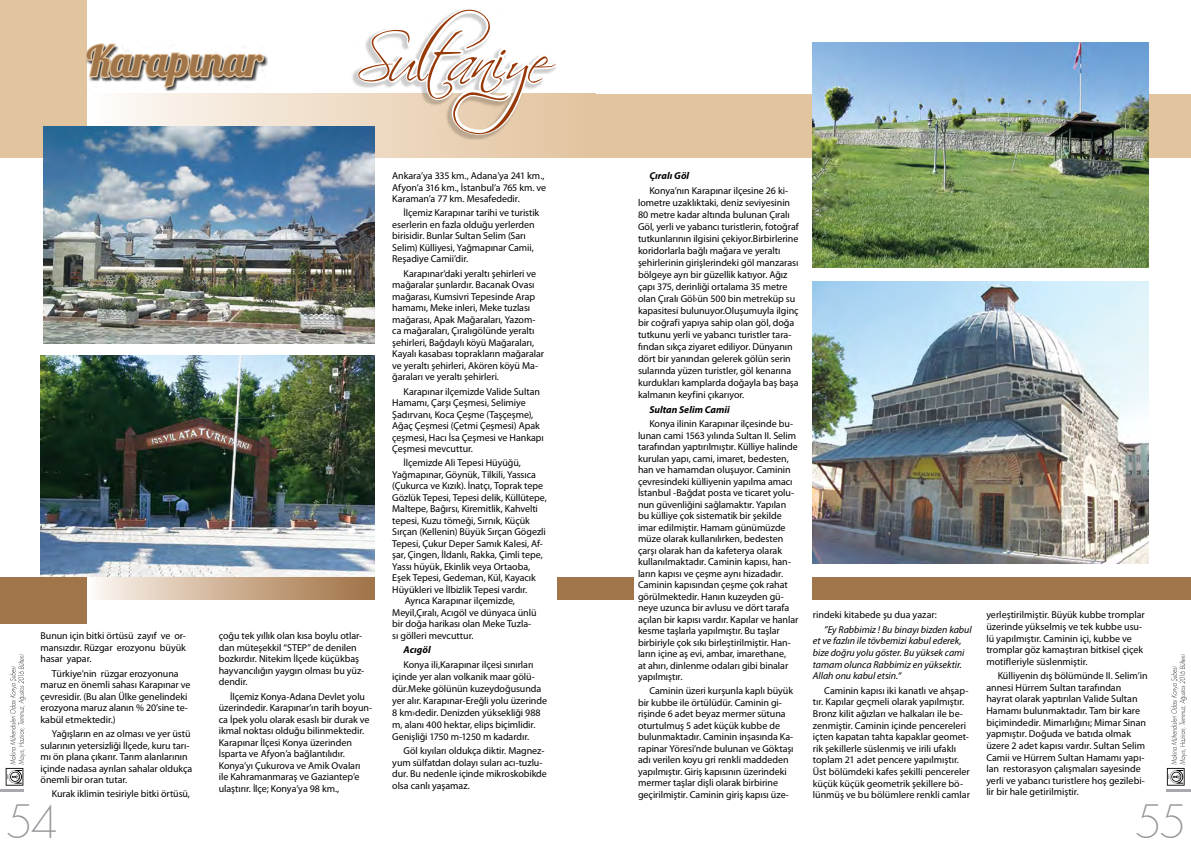
<style>
.page{position:relative;width:1191px;height:842px;background:#fff}
.page>*{position:absolute;margin:0;border:0;box-sizing:border-box;transform-origin:0 0}
.t1{font:300 44px "Futura T Extra";color:#939598}
.t2{font:42px "Lobster 1.4";letter-spacing:.005em;color:#a1754a}
.t3{font:10px/11.5px "Myriad Pro";letter-spacing:-.005em;color:#000}
.t4{font:italic 10px/11.6px "Myriad Pro";color:#000}
.t5{font:italic 700 10px "Myriad Pro";letter-spacing:.005em;color:#000}
</style>
<div class="page">
<hr style="left:0;top:789px;width:23px;height:3px;background:#a7a9ac">
<hr style="left:1166px;top:789px;width:25px;height:3px;background:#a7a9ac">
<svg style="left:6px;top:654px;width:20px;height:132px"></svg>
<svg style="left:1166px;top:654px;width:21px;height:132px"></svg>
<div style="left:86px;top:577px;width:288px;height:23px;background:linear-gradient(to right,#fef7f1,#a07041)"></div>
<div style="left:0;top:577px;width:86px;height:47px;background:#a1754a"></div>
<div style="left:86px;top:94px;width:509px;height:63px;background:linear-gradient(to right,#fdfbf8,#e1c19c)"></div>
<div style="left:0;top:0;width:86px;height:157px;background:#e2c49f"></div>
<div style="left:557px;top:577px;width:38px;height:23px;background:#a1754a"></div>
<div style="left:595px;top:577px;width:39px;height:23px;background:#a1754a"></div>
<div style="left:813px;top:577px;width:378px;height:23px;background:#a1754a"></div>
<div style="left:595px;top:94px;width:227px;height:63px;background:#e2c49f"></div>
<div style="left:1146px;top:94px;width:45px;height:63px;background:#e2c49f"></div>
<div style="left:86px;top:45px;width:182px;height:46px;background:#000;opacity:.75"></div>
<svg style="left:86px;top:42px;width:179px;height:48px"></svg>
<img style="left:813px;top:43px;width:335px;height:224px">
<img style="left:41px;top:355px;width:333px;height:222px">
<img style="left:813px;top:281px;width:335px;height:282px">
<img style="left:43px;top:126px;width:331px;height:217px">
<div style="left:351px;top:8px;width:205px;height:132px;background:#000;opacity:.2"></div>
<svg style="left:356px;top:8px;width:204px;height:128px"></svg>
<p class="t2" style="left:86px;top:34px;width:177px">Karapınar</p>
<p class="t3" style="left:41px;top:630px;width:147px;text-align:justify">Bunun için bitki örtüsü zayıf ve or&shy;mansızdır. Rüzgar erozyonu büyük hasar yapar.</p>
<p class="t3" style="left:41px;top:667px;width:151px;text-indent:11px">Türkiye’nin rüzgar erozyonuna maruz en önemli sahası Karapınar ve çevresidir. (Bu alan Ülke genelindeki erozyona maruz alanın % 20’sine te&shy;kabül etmektedir.)</p>
<p class="t3" style="left:41px;top:728px;width:153px;text-indent:11px">Yağışların en az olması ve yer üstü sularının yetersizliği İlçede, kuru tarı&shy;mı ön plana çıkarır. Tarım alanlarının içinde nadasa ayrılan sahalar oldukça önemli bir oran tutar.</p>
<p class="t3" style="left:52px;top:788px;width:140px">Kurak iklimin tesiriyle bitki örtüsü,</p>
<p class="t3" style="left:219px;top:630px;width:147px">çoğu tek yıllık olan kısa boylu otlar&shy;dan müteşekkil “STEP” de denilen bozkırdır. Nitekim İlçede küçükbaş hayvancılığın yaygın olması bu yüz&shy;dendir.</p>
<p class="t3" style="left:219px;top:690px;width:155px;text-indent:11px">İlçemiz Konya-Adana Devlet yolu üzerindedir. Karapınar’ın tarih boyun&shy;ca İpek yolu olarak esaslı bir durak ve ikmal noktası olduğu bilinmektedir.<br>Karapınar İlçesi Konya üzerinden İsparta ve Afyon’a bağlantılıdır.<br>Konya’yı Çukurova ve Amik Ovaları ile Kahramanmaraş ve Gaziantep’e ulaştırır. İlçe; Konya’ya 98 km.,</p>
<p class="t3" style="left:392px;top:170px;width:155px">Ankara’ya 335 km., Adana’ya 241 km.,<br>Afyon’a 316 km., İstanbul’a 765 km. ve<br>Karaman’a 77 km. Mesafededir.</p>
<p class="t3" style="left:392px;top:207px;width:149px;text-indent:11px">İlçemiz Karapınar tarihi ve turistik eserlerin en fazla olduğu yerlerden birisidir. Bunlar Sultan Selim (Sarı Selim) Külliyesi, Yağmapınar Camii, Reşadiye Camii’dir.</p>
<p class="t3" style="left:392px;top:267px;width:153px;text-indent:11px">Karapınar’daki yeraltı şehirleri ve mağaralar şunlardır. Bacanak Ovası mağarası, Kumsivri Tepesinde Arap hamamı, Meke inleri, Meke tuzlası mağarası, Apak Mağaraları, Yazom&shy;ca mağaraları, Çıralıgölünde yeraltı şehirleri, Bağdaylı köyü Mağaraları, Kayalı kasabası toprakların mağaralar ve yeraltı şehirleri, Akören köyü Ma&shy;ğaraları ve yeraltı şehirleri.</p>
<p class="t3" style="left:392px;top:385px;width:153px;text-indent:11px">Karapınar ilçemizde Valide Sultan<br>Hamamı, Çarşı Çeşmesi, Selimiye<br>Şadırvanı, Koca Çeşme (Taşçeşme),<br>Ağaç Çeşmesi (Çetmi Çeşmesi) Apak çeşmesi, Hacı İsa Çeşmesi ve Hankapı<br>Çeşmesi mevcuttur.</p>
<p class="t3" style="left:403px;top:457px;width:119px">İlçemizde Ali Tepesi Hüyüğü,</p>
<p class="t3" style="left:392px;top:469px;width:145px">Yağmapınar, Göynük, Tilkili, Yassıca</p>
<p class="t3" style="left:392px;top:480px;width:152px">(Çukurca ve Kızık). İnatçı, Toprak tepe</p>
<p class="t3" style="left:392px;top:492px;width:156px">Gözlük Tepesi, Tepesi delik, Küllütepe,</p>
<p class="t3" style="left:392px;top:503px;width:147px">Maltepe, Bağırsı, Kiremitlik, Kahvelti</p>
<p class="t3" style="left:392px;top:515px;width:139px">tepesi, Kuzu tömeği, Sırnık, Küçük</p>
<p class="t3" style="left:392px;top:526px;width:155px">Sırçan (Kellenin) Büyük Sırçan Gögezli</p>
<p class="t3" style="left:392px;top:538px;width:152px">Tepesi, Çukur Deper Samık Kalesi, Af-</p>
<p class="t3" style="left:392px;top:549px;width:152px">şar, Çingen, İldanlı, Rakka, Çimli tepe,</p>
<p class="t3" style="left:392px;top:561px;width:139px">Yassı hüyük, Ekinlik veya Ortaoba,</p>
<p class="t3" style="left:392px;top:572px;width:145px">Eşek Tepesi, Gedeman, Kül, Kayacık</p>
<p class="t3" style="left:392px;top:584px;width:137px">Hüyükleri ve İlbizlik Tepesi vardır.</p>
<p class="t3" style="left:405px;top:595px;width:112px">Ayrıca Karapınar ilçemizde,</p>
<p class="t3" style="left:392px;top:607px;width:146px">Meyil,Çıralı, Acıgöl ve dünyaca ünlü</p>
<p class="t3" style="left:392px;top:618px;width:140px">bir doğa harikası olan Meke Tuzla-</p>
<p class="t3" style="left:392px;top:630px;width:83px">sı gölleri mevcuttur.</p>
<p class="t5" style="left:403px;top:643px;width:29px">Acıgöl</p>
<p class="t3" style="left:392px;top:658px;width:156px;line-height:12px;text-indent:11px">Konya ili,Karapınar ilçesi sınırları içinde yer alan volkanik maar gölü&shy;dür.Meke gölünün kuzeydoğusunda yer alır. Karapınar-Ereğli yolu üzerinde 8 km›dedir. Denizden yüksekliği 988 m, alanı 400 hektar, elips biçimlidir.<br>Genişliği 1750 m-1250 m kadardır.</p>
<p class="t3" style="left:392px;top:745px;width:156px;text-indent:11px">Göl kıyıları oldukça diktir. Magnez&shy;yum sülfatdan dolayı suları acı-tuzlu&shy;dur. Bu nedenle içinde mikroskobikde olsa canlı yaşamaz.</p>
<p class="t5" style="left:649px;top:169px;width:41px">Çıralı Göl</p>
<p class="t3" style="left:638px;top:184px;width:162px;line-height:12px;text-indent:11px">Konya’nın Karapınar ilçesine 26 ki&shy;lometre uzaklıktaki, deniz seviyesinin 80 metre kadar altında bulunan Çıralı Göl, yerli ve yabancı turistlerin, fotoğraf tutkunlarının ilgisini çekiyor.Birbirlerine koridorlarla bağlı mağara ve yeraltı şehirlerinin girişlerindeki göl manzarası bölgeye ayrı bir güzellik katıyor. Ağız çapı 375, derinliği ortalama 35 metre olan Çıralı Göl›ün 500 bin metreküp su kapasitesi bulunuyor.Oluşumuyla ilginç bir coğrafi yapıya sahip olan göl, doğa tutkunu yerli ve yabancı turistler tara&shy;fından sıkça ziyaret ediliyor. Dünyanın dört bir yanından gelerek gölün serin sularında yüzen turistler, göl kenarına kurdukları kamplarda doğayla baş başa kalmanın keyfini çıkarıyor.</p>
<p class="t5" style="left:649px;top:403px;width:82px">Sultan Selim Camii</p>
<p class="t3" style="left:638px;top:418px;width:162px;text-indent:11px">Konya ilinin Karapınar ilçesinde bu&shy;lunan cami 1563 yılında Sultan II. Selim tarafından yaptırılmıştır. Külliye halinde kurulan yapı, cami, imaret, bedesten, han ve hamamdan oluşuyor. Caminin çevresindeki külliyenin yapılma amacı İstanbul -Bağdat posta ve ticaret yolu&shy;nun güvenliğini sağlamaktır. Yapılan bu külliye çok sistematik bir şekilde imar edilmiştir. Hamam günümüzde müze olarak kullanılırken, bedesten çarşı olarak han da kafeterya olarak kullanılmaktadır. Caminin kapısı, han&shy;ların kapısı ve çeşme aynı hizadadır.<br>Caminin kapısından çeşme çok rahat görülmektedir. Hanın kuzeyden gü&shy;neye uzunca bir avlusu ve dört tarafa açılan bir kapısı vardır. Kapılar ve hanlar kesme taşlarla yapılmıştır. Bu taşlar birbiriyle çok sıkı birleştirilmiştir. Han&shy;ların içine aş evi, ambar, imarethane,<br>at ahırı, dinlenme odaları gibi binalar yapılmıştır.</p>
<p class="t3" style="left:638px;top:685px;width:157px;text-indent:11px">Caminin üzeri kurşunla kaplı büyük bir kubbe ile örtülüdür. Caminin gi&shy;rişinde 6 adet beyaz mermer sütuna oturtulmuş 5 adet küçük kubbe de bulunmaktadır. Caminin inşasında Ka&shy;rapinar Yöresi’nde bulunan ve Göktaşı adı verilen koyu gri renkli maddeden yapılmıştır. Giriş kapısının üzerindeki mermer taşlar dişli olarak birbirine geçirilmiştir. Caminin giriş kapısı üze-</p>
<p class="t3" style="left:813px;top:609px;width:125px">rindeki kitabede şu dua yazar:</p>
<p class="t4" style="left:813px;top:623px;width:160px;text-indent:11px">”Ey Rabbimiz ! Bu binayı bizden kabul et ve fazlın ile tövbemizi kabul ederek, bize doğru yolu göster. Bu yüksek cami tamam olunca Rabbimiz en yüksektir.<br>Allah onu kabul etsin.“</p>
<p class="t3" style="left:813px;top:684px;width:159px;text-indent:11px">Caminin kapısı iki kanatlı ve ahşap&shy;tır. Kapılar geçmeli olarak yapılmıştır.<br>Bronz kilit ağızları ve halkaları ile be&shy;zenmiştir. Caminin içinde pencereleri içten kapatan tahta kapaklar geomet&shy;rik şekillerle süslenmiş ve irili ufaklı toplam 21 adet pencere yapılmıştır.<br>Üst bölümdeki kafes şekilli pencereler küçük küçük geometrik şekillere bö&shy;lünmüş ve bu bölümlere renkli camlar</p>
<p class="t3" style="left:986px;top:609px;width:160px">yerleştirilmiştir. Büyük kubbe tromplar üzerinde yükselmiş ve tek kubbe usu&shy;lü yapılmıştır. Caminin içi, kubbe ve tromplar göz kamaştıran bitkisel çiçek motifleriyle süslenmiştir.</p>
<p class="t3" style="left:986px;top:670px;width:163px;text-indent:11px">Külliyenin dış bölümünde II. Selim’in annesi Hürrem Sultan tarafından hayrat olarak yaptırılan Valide Sultan Hamamı bulunmaktadır. Tam bir kare biçimindedir. Mimarlığını; Mimar Sinan yapmıştır. Doğuda ve batıda olmak üzere 2 adet kapısı vardır. Sultan Selim Camii ve Hürrem Sultan Hamamı yapı&shy;lan restorasyon çalışmaları sayesinde yerli ve yabancı turistlere hoş gezilebi&shy;lir bir hale getirilmiştir.</p>
<h1 class="t1" style="left:6px;top:794px;width:54px">54</h1>
<h1 class="t1" style="left:1135px;top:794px;width:53px">55</h1>
</div>
